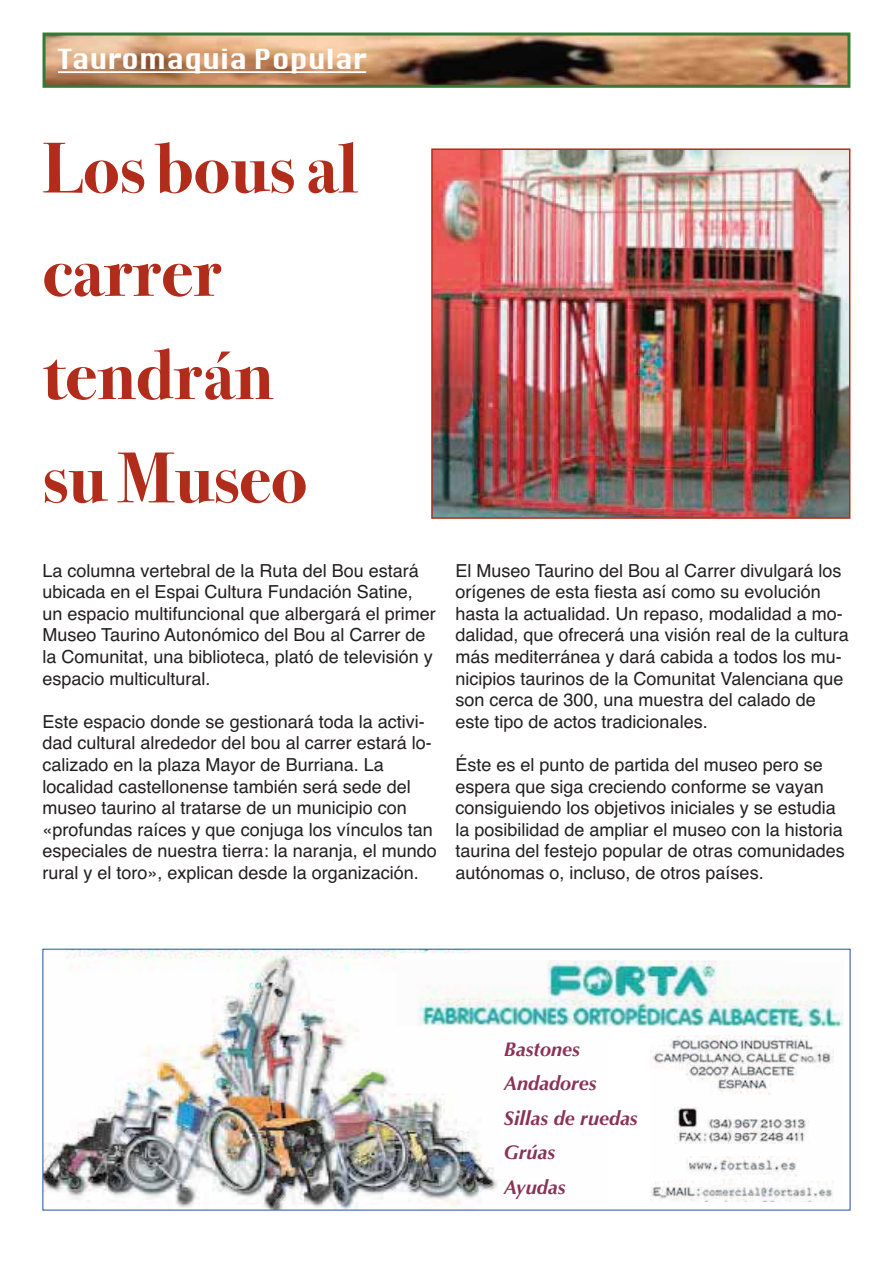
<style>
.page{position:relative;width:893px;height:1263px;background:#fff}
.page>*{position:absolute;margin:0;border:0;box-sizing:border-box;transform-origin:0 0}
.t1{font:700 72px/103.2px "Bodoni Svty Two OSITCTT";color:#b12c1b}
.t2{font:27px "Krungthep";color:#fff}
.t3{font:italic 700 19.8px/34.5px "Optima";color:#8a3258}
.t4{font:18px/21.6px "Helvetica";color:#231f20}
</style>
<div class="page">
<img style="left:45px;top:951px;width:452px;height:257px">
<img style="left:650px;top:1035px;width:184px;height:166px">
<svg style="left:397px;top:953px;width:100px;height:6px"></svg>
<img style="left:397px;top:959px;width:446px;height:68px">
<img style="left:47px;top:37px;width:799px;height:47px">
<div style="left:43px;top:33px;width:807px;height:55px;border:3px solid #337a37"></div>
<hr style="left:58px;top:71px;width:308px;height:2px;background:#fff">
<img style="left:434px;top:151px;width:413px;height:365px">
<div style="left:431px;top:148px;width:419px;height:371px;border:2px solid #b12c1b"></div>
<h2 class="t2" style="left:58px;top:44px;width:310px">Tauromaquia Popular</h2>
<h1 class="t1" style="left:43px;top:116px;width:317px">Los bous al carrer tendrán<br>su Museo</h1>
<p class="t4" style="left:43px;top:561px;width:395px">La columna vertebral de la Ruta del Bou estará ubicada en el Espai Cultura Fundación Satine, un espacio multifuncional que albergará el primer Museo Taurino Autonómico del Bou al Carrer de la Comunitat, una biblioteca, plató de televisión y espacio multicultural.</p>
<p class="t4" style="left:43px;top:712px;width:396px">Este espacio donde se gestionará toda la activi&shy;dad cultural alrededor del bou al carrer estará lo&shy;calizado en la plaza Mayor de Burriana. La localidad castellonense también será sede del museo taurino al tratarse de un municipio con «profundas raíces y que conjuga los vínculos tan especiales de nuestra tierra: la naranja, el mundo rural y el toro», explican desde la organización.</p>
<p class="t4" style="left:455px;top:561px;width:395px">El Museo Taurino del Bou al Carrer divulgará los orígenes de esta fiesta así como su evolución hasta la actualidad. Un repaso, modalidad a mo&shy;dalidad, que ofrecerá una visión real de la cultura más mediterránea y dará cabida a todos los mu&shy;nicipios taurinos de la Comunitat Valenciana que son cerca de 300, una muestra del calado de este tipo de actos tradicionales.</p>
<p class="t4" style="left:455px;top:756px;width:391px">Éste es el punto de partida del museo pero se espera que siga creciendo conforme se vayan consiguiendo los objetivos iniciales y se estudia la posibilidad de ampliar el museo con la historia taurina del festejo popular de otras comunidades autónomas o, incluso, de otros países.</p>
<p class="t3" style="left:504px;top:1031px;width:135px">Bastones<br>Andadores<br>Sillas de ruedas<br>Grúas<br>Ayudas</p>
</div>
